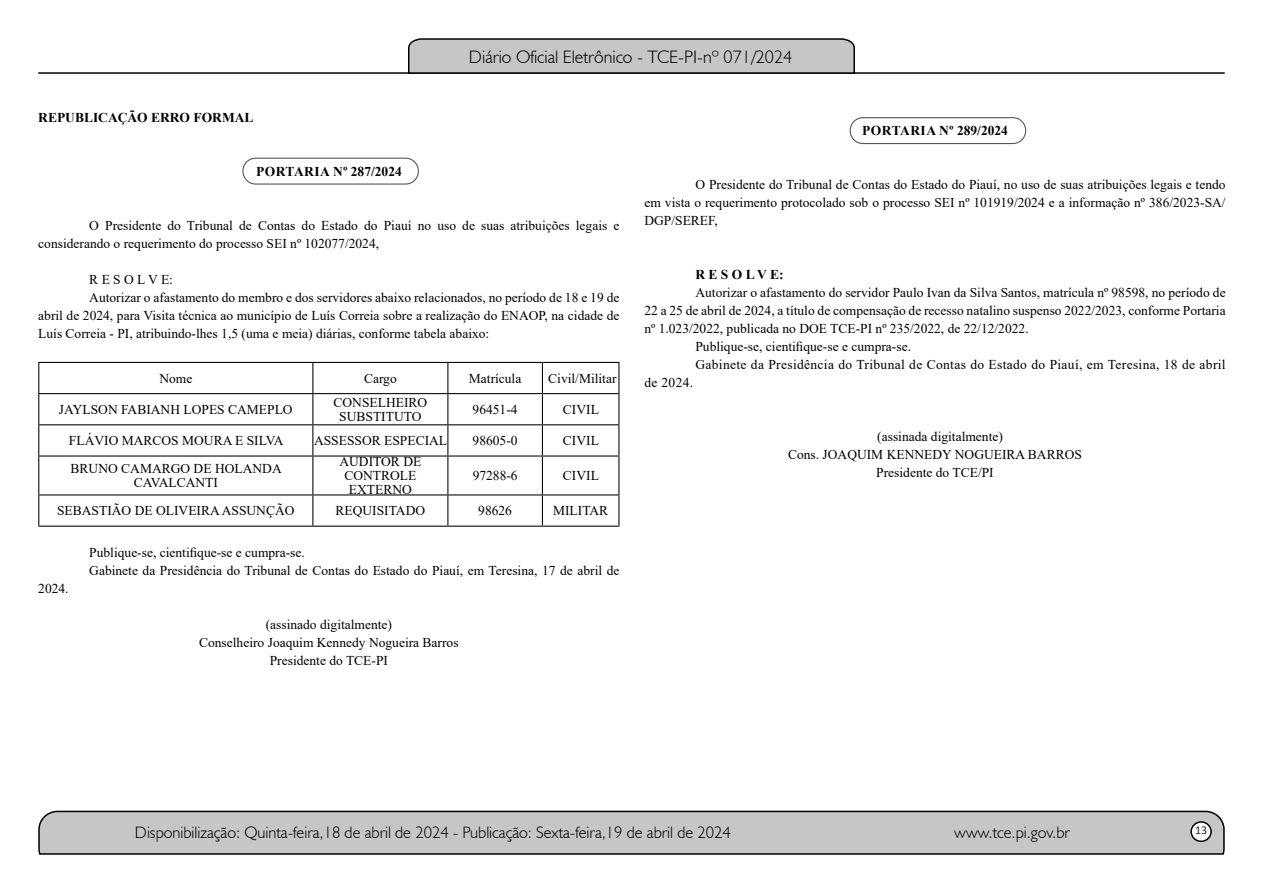
<style>
.page{position:relative;width:1263px;height:893px;background:#fff}
.page>*{position:absolute;margin:0;border:0;box-sizing:border-box;transform-origin:0 0}
.t1{font:300 18px "Humanist 521 BT";color:#000}
.t2{font:300 16.5px "Humanist 521 BT";color:#000}
.t3{font:13.5px/18px "Times New Roman";color:#000;text-align:center}
.t4{font:13.5px "Times New Roman";letter-spacing:.025em;color:#000}
.t5{font:700 13.5px "Times New Roman";color:#000}
.t6{font:12px "Calibri";color:#212d4c}
</style>
<div class="page">
<svg style="left:38px;top:810px;width:1187px;height:45px;background:#b9b9b9"></svg>
<div style="left:1191px;top:822px;width:20px;height:19px;background:#fff;border-radius:50%"></div>
<div style="left:1190px;top:821px;width:22px;height:21px;border:2px solid #000;border-radius:50%"></div>
<hr style="left:38px;top:72px;width:1187px;height:2px;background:#000">
<svg style="left:407px;top:38px;width:449px;height:36px;background:#b4b4b4"></svg>
<hr style="left:38px;top:362px;width:275px;height:1px;background:#000">
<hr style="left:38px;top:363px;width:1px;height:30px;background:#000">
<hr style="left:313px;top:362px;width:135px;height:1px;background:#000">
<hr style="left:312px;top:363px;width:1px;height:30px;background:#000">
<hr style="left:448px;top:362px;width:94px;height:1px;background:#000">
<hr style="left:447px;top:363px;width:1px;height:30px;background:#000">
<hr style="left:542px;top:362px;width:77px;height:1px;background:#000">
<hr style="left:542px;top:363px;width:1px;height:30px;background:#000">
<hr style="left:618px;top:363px;width:1px;height:30px;background:#000">
<hr style="left:38px;top:393px;width:275px;height:1px;background:#000">
<hr style="left:38px;top:394px;width:1px;height:30px;background:#000">
<hr style="left:313px;top:393px;width:135px;height:1px;background:#000">
<hr style="left:312px;top:394px;width:1px;height:30px;background:#000">
<hr style="left:448px;top:393px;width:94px;height:1px;background:#000">
<hr style="left:447px;top:394px;width:1px;height:30px;background:#000">
<hr style="left:542px;top:393px;width:77px;height:1px;background:#000">
<hr style="left:542px;top:394px;width:1px;height:30px;background:#000">
<hr style="left:618px;top:394px;width:1px;height:30px;background:#000">
<hr style="left:38px;top:424px;width:275px;height:1px;background:#000">
<hr style="left:38px;top:425px;width:1px;height:30px;background:#000">
<hr style="left:313px;top:424px;width:135px;height:1px;background:#000">
<hr style="left:312px;top:425px;width:1px;height:30px;background:#000">
<hr style="left:448px;top:424px;width:94px;height:1px;background:#000">
<hr style="left:447px;top:425px;width:1px;height:30px;background:#000">
<hr style="left:542px;top:424px;width:77px;height:1px;background:#000">
<hr style="left:542px;top:425px;width:1px;height:30px;background:#000">
<hr style="left:618px;top:425px;width:1px;height:30px;background:#000">
<hr style="left:38px;top:455px;width:275px;height:2px;background:#000">
<hr style="left:38px;top:457px;width:1px;height:37px;background:#000">
<hr style="left:313px;top:455px;width:135px;height:2px;background:#000">
<hr style="left:312px;top:457px;width:1px;height:37px;background:#000">
<hr style="left:448px;top:455px;width:94px;height:2px;background:#000">
<hr style="left:447px;top:457px;width:1px;height:37px;background:#000">
<hr style="left:542px;top:455px;width:77px;height:2px;background:#000">
<hr style="left:542px;top:457px;width:1px;height:37px;background:#000">
<hr style="left:618px;top:457px;width:1px;height:37px;background:#000">
<hr style="left:38px;top:494px;width:275px;height:1px;background:#000">
<hr style="left:38px;top:495px;width:1px;height:31px;background:#000">
<hr style="left:313px;top:494px;width:135px;height:1px;background:#000">
<hr style="left:312px;top:495px;width:1px;height:31px;background:#000">
<hr style="left:448px;top:494px;width:94px;height:1px;background:#000">
<hr style="left:447px;top:495px;width:1px;height:31px;background:#000">
<hr style="left:542px;top:494px;width:77px;height:1px;background:#000">
<hr style="left:542px;top:495px;width:1px;height:31px;background:#000">
<hr style="left:618px;top:495px;width:1px;height:31px;background:#000">
<hr style="left:38px;top:526px;width:275px;height:1px;background:#000">
<hr style="left:313px;top:526px;width:135px;height:1px;background:#000">
<hr style="left:448px;top:526px;width:94px;height:1px;background:#000">
<hr style="left:542px;top:526px;width:77px;height:1px;background:#000">
<div style="left:242px;top:158px;width:177px;height:27px;border:1px solid #575756;border-radius:13px"></div>
<div style="left:850px;top:117px;width:176px;height:27px;border:1px solid #575756;border-radius:13px"></div>
<p class="t5" style="left:38px;top:108px;width:217px">REPUBLICAÇÃO ERRO FORMAL</p>
<p class="t5" style="left:256px;top:162px;width:147px">PORTARIA Nº 287/2024</p>
<h1 class="t1" style="left:469px;top:46px;width:325px">Diário Oficial Eletrônico - TCE-PI-nº 071/2024</h1>
<p class="t5" style="left:862px;top:121px;width:147px">PORTARIA Nº 289/2024</p>
<p class="t3" style="left:38px;top:216px;width:583px;text-align:left;text-indent:51px">O Presidente do Tribunal de Contas do Estado do Piauí no uso de suas atribuições legais e considerando o requerimento do processo SEI nº 102077/2024,</p>
<p class="t3" style="left:89px;top:270px;width:85px">R E S O L V E:</p>
<p class="t3" style="left:89px;top:288px;width:532px">Autorizar o afastamento do membro e dos servidores abaixo relacionados, no período de 18 e 19 de</p>
<p class="t3" style="left:38px;top:306px;width:583px">abril de 2024, para Visita técnica ao município de Luís Correia sobre a realização do ENAOP, na cidade de</p>
<p class="t3" style="left:38px;top:324px;width:453px">Luís Correia - PI, atribuindo-lhes 1,5 (uma e meia) diárias, conforme tabela abaixo:</p>
<p class="t3" style="left:159px;top:369px;width:34px">Nome</p>
<p class="t3" style="left:364px;top:369px;width:34px">Cargo</p>
<p class="t3" style="left:469px;top:369px;width:54px">Matrícula</p>
<p class="t3" style="left:548px;top:369px;width:70px">Civil/Militar</p>
<p class="t3" style="left:59px;top:400px;width:235px">JAYLSON FABIANH LOPES CAMEPLO</p>
<p class="t3" style="left:333px;top:395px;width:95px;line-height:14.2px">CONSELHEIRO<br>SUBSTITUTO</p>
<p class="t3" style="left:473px;top:400px;width:46px">96451-4</p>
<p class="t3" style="left:563px;top:400px;width:37px">CIVIL</p>
<p class="t3" style="left:69px;top:431px;width:216px">FLÁVIO MARCOS MOURA E SILVA</p>
<p class="t3" style="left:314px;top:431px;width:135px">ASSESSOR ESPECIAL</p>
<p class="t3" style="left:473px;top:431px;width:46px">98605-0</p>
<p class="t3" style="left:563px;top:431px;width:37px">CIVIL</p>
<p class="t3" style="left:71px;top:461px;width:213px;line-height:14.2px">BRUNO CAMARGO DE HOLANDA<br>CAVALCANTI</p>
<p class="t3" style="left:339px;top:454px;width:83px;line-height:14.2px">AUDITOR DE<br>CONTROLE<br>EXTERNO</p>
<p class="t3" style="left:473px;top:466px;width:46px">97288-6</p>
<p class="t3" style="left:563px;top:466px;width:37px">CIVIL</p>
<p class="t3" style="left:57px;top:501px;width:239px">SEBASTIÃO DE OLIVEIRA ASSUNÇÃO</p>
<p class="t3" style="left:336px;top:501px;width:91px">REQUISITADO</p>
<p class="t3" style="left:478px;top:501px;width:35px">98626</p>
<p class="t3" style="left:553px;top:501px;width:57px">MILITAR</p>
<p class="t3" style="left:89px;top:543px;width:532px;text-align:left">Publique-se, cientifique-se e cumpra-se.<br>Gabinete da Presidência do Tribunal de Contas do Estado do Piauí, em Teresina, 17 de abril de</p>
<p class="t3" style="left:38px;top:579px;width:32px">2024.</p>
<p class="t3" style="left:199px;top:615px;width:261px">(assinado digitalmente)<br>Conselheiro Joaquim Kennedy Nogueira Barros<br>Presidente do TCE-PI</p>
<p class="t3" style="left:644px;top:175px;width:583px;text-align:justify;text-indent:51px">O Presidente do Tribunal de Contas do Estado do Piauí, no uso de suas atribuições legais e tendo em vista o requerimento protocolado sob o processo SEI nº 101919/2024 e a informação nº 386/2023-SA/ DGP/SEREF,</p>
<p class="t5" style="left:695px;top:265px;width:90px">R E S O L V E:</p>
<p class="t3" style="left:695px;top:283px;width:532px">Autorizar o afastamento do servidor Paulo Ivan da Silva Santos, matrícula nº 98598, no período de</p>
<p class="t3" style="left:644px;top:301px;width:583px">22 a 25 de abril de 2024, a título de compensação de recesso natalino suspenso 2022/2023, conforme Portaria</p>
<p class="t3" style="left:644px;top:319px;width:386px">nº 1.023/2022, publicada no DOE TCE-PI nº 235/2022, de 22/12/2022.</p>
<p class="t3" style="left:695px;top:337px;width:217px">Publique-se, cientifique-se e cumpra-se.</p>
<p class="t4" style="left:695px;top:355px;width:532px">Gabinete da Presidência do Tribunal de Contas do Estado do Piauí, em Teresina, 18 de abril</p>
<p class="t3" style="left:644px;top:373px;width:50px">de 2024.</p>
<p class="t3" style="left:877px;top:427px;width:127px">(assinada digitalmente)</p>
<p class="t3" style="left:788px;top:445px;width:295px">Cons. JOAQUIM KENNEDY NOGUEIRA BARROS</p>
<p class="t3" style="left:876px;top:463px;width:119px">Presidente do TCE/PI</p>
<p class="t2" style="left:135px;top:822px;width:597px">Disponibilização: Quinta-feira,18 de abril de 2024 - Publicação: Sexta-feira,19 de abril de 2024</p>
<p class="t2" style="left:954px;top:822px;width:117px">www.tce.pi.gov.br</p>
<p class="t6" style="left:1195px;top:821px;width:14px">13</p>
</div>
